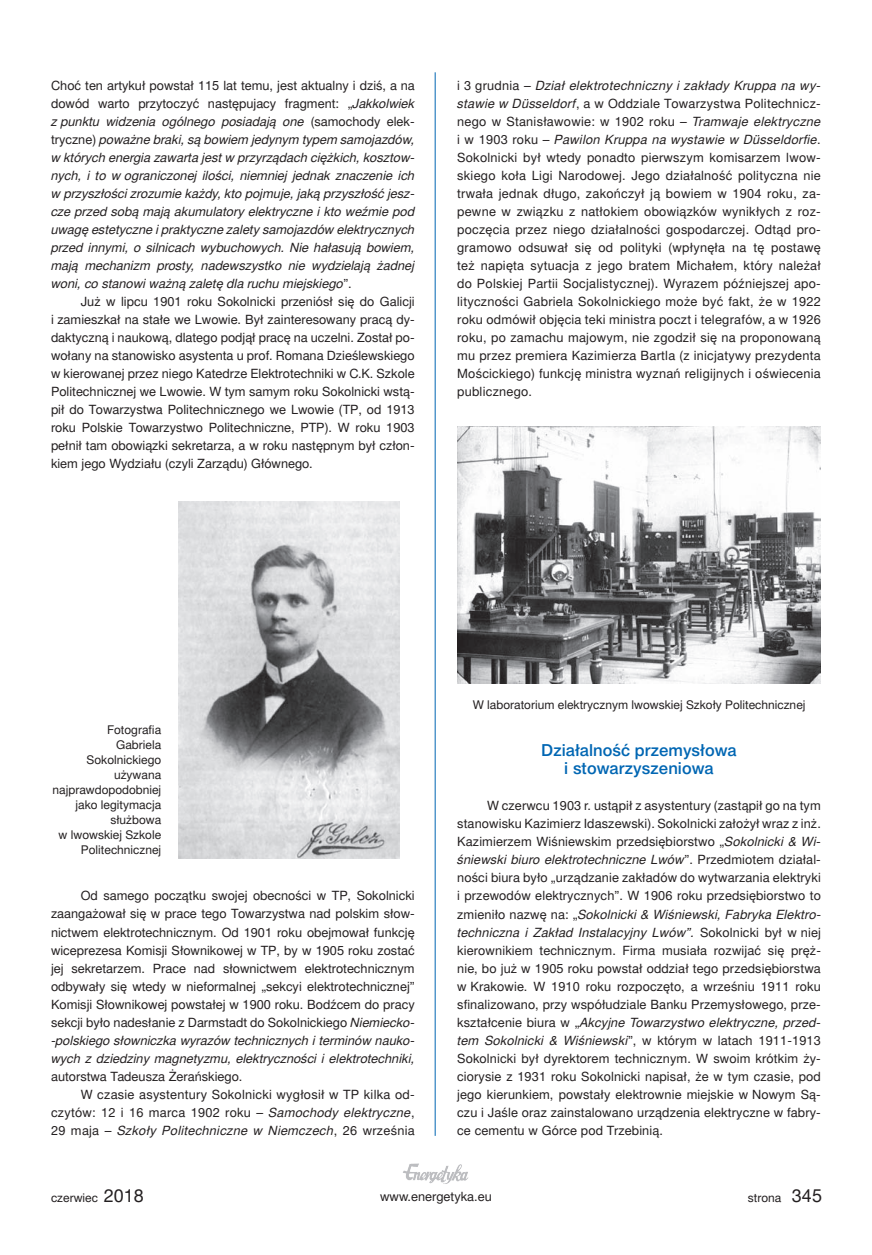
<style>
.page{position:relative;width:872px;height:1255px;background:#fff}
.page>*{position:absolute;margin:0;border:0;box-sizing:border-box;transform-origin:0 0}
.t1{font:16.5px/18px "Switzer EFN Medium";color:#0166b3;text-align:center}
.t2{font:12.75px/18px "Switzer EFN";letter-spacing:.01em;color:#231f20;text-align:justify}
.t3{font:italic 12.75px/18px "Switzer EFN";color:#231f20;text-align:justify}
.t4{font:italic 12.75px "Switzer EFN";letter-spacing:.02em;color:#231f20}
.t5{font:12px/15px "Switzer EFN";color:#231f20;text-align:right}
.s1{font-style:normal}
.s2{font-style:italic}
.s3{font-size:18px}
</style>
<div class="page">
<hr style="left:435px;top:72px;width:1px;height:1063px;background:#0166b3">
<img style="left:403px;top:1163px;width:66px;height:21px">
<img style="left:179px;top:502px;width:220px;height:356px">
<img style="left:457px;top:426px;width:364px;height:257px">
<p class="t3" style="left:51px;top:77px;width:365px"><span class="s1">Choć ten artykuł powstał 115 lat temu, jest aktualny i dziś, a na dowód warto przytoczyć następujacy fragment: „</span>Jakkolwiek z punktu widzenia ogólnego posiadają one <span class="s1">(samochody elek&shy;tryczne)</span> poważne braki, są bowiem jedynym typem samojazdów, w których energia zawarta jest w przyrządach ciężkich, kosztow&shy;nych, i to w ograniczonej ilości, niemniej jednak znaczenie ich w przyszłości zrozumie każdy, kto pojmuje, jaką przyszłość jesz&shy;cze przed sobą mają akumulatory elektryczne i kto weźmie pod uwagę estetyczne i praktyczne zalety samojazdów elektrycznych przed innymi, o silnicach wybuchowych. Nie hałasują bowiem, mają mechanizm prosty, nadewszystko nie wydzielają żadnej woni, co stanowi ważną zaletę dla ruchu miejskiego<span class="s1">”.</span></p>
<p class="t2" style="left:51px;top:293px;width:365px;text-indent:30px">Już w lipcu 1901 roku Sokolnicki przeniósł się do Galicji i zamieszkał na stałe we Lwowie. Był zainteresowany pracą dy&shy;daktyczną i naukową, dlatego podjął pracę na uczelni. Został po&shy;wołany na stanowisko asystenta u prof. Romana Dzieślewskiego w kierowanej przez niego Katedrze Elektrotechniki w C.K. Szkole Politechnicznej we Lwowie. W tym samym roku Sokolnicki wstą&shy;pił do Towarzystwa Politechnicznego we Lwowie (TP, od 1913 roku Polskie Towarzystwo Politechniczne, PTP). W roku 1903 pełnił tam obowiązki sekretarza, a w roku następnym był człon&shy;kiem jego Wydziału (czyli Zarządu) Głównego.</p>
<p class="t2" style="left:457px;top:77px;width:365px">i 3 grudnia – <span class="s2">Dział elektrotechniczny i zakłady Kruppa na wy&shy;stawie w Düsseldorf</span>, a w Oddziale Towarzystwa Politechnicz&shy;nego w Stanisławowie: w 1902 roku – <span class="s2">Tramwaje elektryczne </span>i w 1903 roku – <span class="s2">Pawilon Kruppa na wystawie w Düsseldorfie</span>.<br>Sokolnicki był wtedy ponadto pierwszym komisarzem lwow&shy;skiego koła Ligi Narodowej. Jego działalność polityczna nie trwała jednak długo, zakończył ją bowiem w 1904 roku, za&shy;pewne w związku z natłokiem obowiązków wynikłych z roz&shy;poczęcia przez niego działalności gospodarczej. Odtąd pro&shy;gramowo odsuwał się od polityki (wpłynęła na tę postawę też napięta sytuacja z jego bratem Michałem, który należał do Polskiej Partii Socjalistycznej). Wyrazem późniejszej apo&shy;lityczności Gabriela Sokolnickiego może być fakt, że w 1922 roku odmówił objęcia teki ministra poczt i telegrafów, a w 1926 roku, po zamachu majowym, nie zgodził się na proponowaną mu przez premiera Kazimierza Bartla (z inicjatywy prezydenta Mościckiego) funkcję ministra wyznań religijnych i oświecenia publicznego.</p>
<p class="t5" style="left:53px;top:722px;width:110px">Fotografia<br>Gabriela<br>Sokolnickiego używana najprawdopodobniej jako legitymacja służbowa<br>w lwowskiej Szkole<br>Politechnicznej</p>
<p class="t2" style="left:51px;top:887px;width:365px;text-indent:30px">Od samego początku swojej obecności w TP, Sokolnicki zaangażował się w prace tego Towarzystwa nad polskim słow&shy;nictwem elektrotechnicznym. Od 1901 roku obejmował funkcję wiceprezesa Komisji Słownikowej w TP, by w 1905 roku zostać jej sekretarzem. Prace nad słownictwem elektrotechnicznym odbywały się wtedy w nieformalnej „sekcyi elektrotechnicznej” Komisji Słownikowej powstałej w 1900 roku. Bodźcem do pracy sekcji było nadesłanie z Darmstadt do Sokolnickiego <span class="s2">Niemiecko--polskiego słowniczka wyrazów technicznych i terminów nauko&shy;wych z dziedziny magnetyzmu, elektryczności i elektrotechniki,</span></p>
<p class="t2" style="left:51px;top:1067px;width:193px">autorstwa Tadeusza Żerańskiego.</p>
<p class="t2" style="left:81px;top:1085px;width:335px">W czasie asystentury Sokolnicki wygłosił w TP kilka od-</p>
<p class="t2" style="left:51px;top:1103px;width:365px">czytów: 12 i 16 marca 1902 roku – <span class="s2">Samochody elektryczne</span>,</p>
<p class="t4" style="left:51px;top:1122px;width:365px"><span class="s1">29 maja –</span> Szkoły Politechniczne w Niemczech<span class="s1">, 26 września</span></p>
<p class="t5" style="left:472px;top:697px;width:334px">W laboratorium elektrycznym lwowskiej Szkoły Politechnicznej</p>
<p class="t1" style="left:541px;top:741px;width:197px">Działalność przemysłowa i stowarzyszeniowa</p>
<p class="t2" style="left:457px;top:797px;width:365px;text-indent:30px">W czerwcu 1903 r. ustąpił z asystentury (zastąpił go na tym stanowisku Kazimierz Idaszewski). Sokolnicki założył wraz z inż.<br>Kazimierzem Wiśniewskim przedsiębiorstwo „<span class="s2">Sokolnicki &amp; Wi&shy;śniewski biuro elektrotechniczne Lwów</span>”. Przedmiotem działal&shy;ności biura było „urządzanie zakładów do wytwarzania elektryki i przewodów elektrycznych”. W 1906 roku przedsiębiorstwo to zmieniło nazwę na: „<span class="s2">Sokolnicki &amp; Wiśniewski, Fabryka Elektro&shy;techniczna i Zakład Instalacyjny Lwów”.</span> Sokolnicki był w niej kierownikiem technicznym. Firma musiała rozwijać się pręż&shy;nie, bo już w 1905 roku powstał oddział tego przedsiębiorstwa w Krakowie. W 1910 roku rozpoczęto, a wrześniu 1911 roku sfinalizowano, przy współudziale Banku Przemysłowego, prze&shy;kształcenie biura w „<span class="s2">Akcyjne Towarzystwo elektryczne, przed&shy;tem Sokolnicki &amp; Wiśniewski</span>”, w którym w latach 1911-1913<br>Sokolnicki był dyrektorem technicznym. W swoim krótkim ży&shy;ciorysie z 1931 roku Sokolnicki napisał, że w tym czasie, pod jego kierunkiem, powstały elektrownie miejskie w Nowym Są&shy;czu i Jaśle oraz zainstalowano urządzenia elektryczne w fabry&shy;ce cementu w Górce pod Trzebinią.</p>
<p class="t5" style="left:51px;top:1190px;width:94px">czerwiec <span class="s3">2018</span></p>
<p class="t2" style="left:380px;top:1188px;width:113px">www.energetyka.eu</p>
<p class="t5" style="left:748px;top:1190px;width:76px">strona <span class="s3">345</span></p>
</div>
